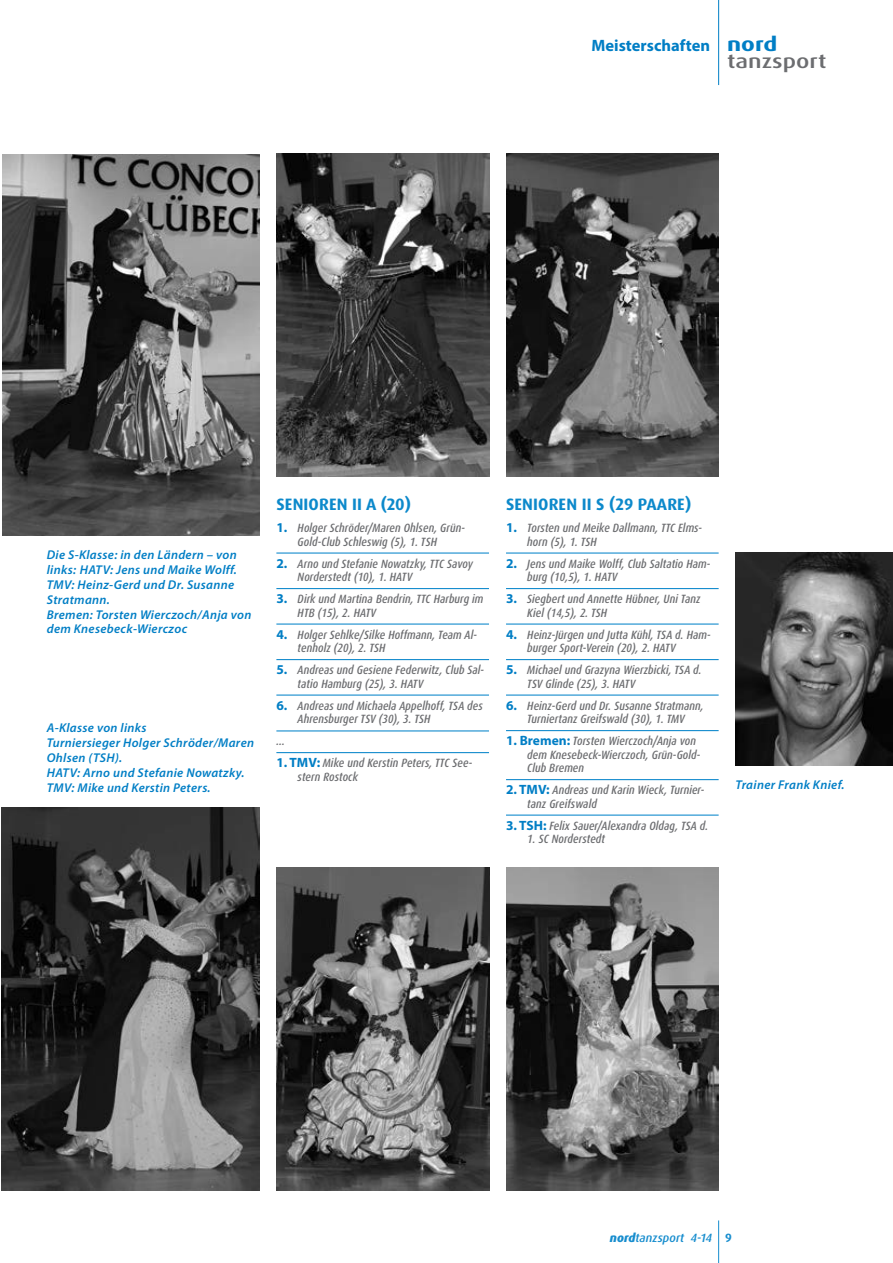
<style>
.page{position:relative;width:893px;height:1263px;background:#fff}
.page>*{position:absolute;margin:0;border:0;box-sizing:border-box;transform-origin:0 0}
.t1{font:500 19.5px "Dax OT";color:#6c6d70;scale:1.25 1}
.t2{font:700 19.5px "Dax OT";color:#007ec5;scale:1.25 1}
.t3{font:700 16.5px "Dax OT";letter-spacing:.01em;color:#0c89cb}
.t4{font:700 16.5px "Myriad Pro";color:#007ec5}
.t5{font:italic 600 12.75px/14.9px "Myriad Pro";letter-spacing:.025em;color:#007ec5}
.t6{font:italic 500 condensed 12px/13.5px "Dax OT";color:#6c6d70}
.t7{font:italic 500 12px "Dax OT";color:#178dce}
.s1{font-family:"Myriad Pro";font-weight:700;font-style:normal;font-stretch:normal;font-size:13.5px;color:#007ec5}
.s2{font-weight:800}
.s3{font-weight:700;font-style:normal}
</style>
<div class="page">
<hr style="left:276px;top:552px;width:213px;height:2px;background:#178dce">
<hr style="left:276px;top:588px;width:213px;height:1px;background:#178dce">
<hr style="left:276px;top:623px;width:213px;height:2px;background:#178dce">
<hr style="left:276px;top:659px;width:213px;height:1px;background:#178dce">
<hr style="left:276px;top:694px;width:213px;height:2px;background:#178dce">
<hr style="left:276px;top:730px;width:213px;height:1px;background:#178dce">
<hr style="left:276px;top:752px;width:213px;height:1px;background:#178dce">
<hr style="left:506px;top:552px;width:213px;height:2px;background:#178dce">
<hr style="left:506px;top:588px;width:213px;height:1px;background:#178dce">
<hr style="left:506px;top:623px;width:213px;height:2px;background:#178dce">
<hr style="left:506px;top:659px;width:213px;height:1px;background:#178dce">
<hr style="left:506px;top:694px;width:213px;height:2px;background:#178dce">
<hr style="left:506px;top:730px;width:213px;height:1px;background:#178dce">
<hr style="left:506px;top:779px;width:213px;height:1px;background:#178dce">
<hr style="left:506px;top:814px;width:213px;height:2px;background:#178dce">
<hr style="left:718px;top:1220px;width:1px;height:43px;background:#178dce">
<hr style="left:718px;top:0;width:1px;height:85px;background:#007ec5">
<img style="left:736px;top:553px;width:157px;height:212px">
<img style="left:1px;top:808px;width:258px;height:383px">
<img style="left:3px;top:155px;width:256px;height:381px">
<img style="left:276px;top:153px;width:213px;height:323px">
<img style="left:506px;top:153px;width:213px;height:323px">
<img style="left:276px;top:867px;width:213px;height:324px">
<img style="left:506px;top:867px;width:213px;height:324px">
<h2 class="t4" style="left:592px;top:39px;width:120px">Meisterschaften</h2>
<h1 class="t2" style="left:727px;top:36px;width:42px">nord</h1>
<h1 class="t1" style="left:727px;top:49px;width:81px">tanzsport</h1>
<p class="t5" style="left:47px;top:548px;width:206px">Die S-Klasse: in den Ländern – von links: HATV: Jens und Maike Wolff.<br>TMV: Heinz-Gerd und Dr. Susanne<br>Stratmann.<br>Bremen: Torsten Wierczoch/Anja von dem Knesebeck-Wierczoc</p>
<p class="t5" style="left:47px;top:722px;width:209px">A-Klasse von links<br>Turniersieger Holger Schröder/Maren<br>Ohlsen (TSH).<br>HATV: Arno und Stefanie Nowatzky.<br>TMV: Mike und Kerstin Peters.</p>
<h2 class="t3" style="left:276px;top:497px;width:136px">SENIOREN II A (20)</h2>
<p class="t6" style="left:276px;top:522px;width:190px;text-align:center"><span class="s1">1.</span> Holger Schröder/Maren Ohlsen, Grün-<br>Gold-Club Schleswig (5), 1. TSH</p>
<p class="t6" style="left:298px;top:558px;width:177px;text-indent:-21px"><span class="s1">2.</span> Arno und Stefanie Nowatzky, TTC Savoy<br>Norderstedt (10), 1. HATV</p>
<p class="t6" style="left:298px;top:593px;width:187px;text-indent:-21px"><span class="s1">3.</span> Dirk und Martina Bendrin, TTC Harburg im<br>HTB (15), 2. HATV</p>
<p class="t6" style="left:298px;top:629px;width:181px;text-indent:-21px"><span class="s1">4.</span> Holger Sehlke/Silke Hoffmann, Team Al&shy;tenholz (20), 2. TSH</p>
<p class="t6" style="left:298px;top:664px;width:188px;text-indent:-21px"><span class="s1">5.</span> Andreas und Gesiene Federwitz, Club Sal&shy;tatio Hamburg (25), 3. HATV</p>
<p class="t6" style="left:298px;top:700px;width:187px;text-indent:-21px"><span class="s1">6.</span> Andreas und Michaela Appelhoff, TSA des<br>Ahrensburger TSV (30), 3. TSH</p>
<p class="t6" style="left:276px;top:735px;width:10px">…</p>
<p class="t6" style="left:298px;top:757px;width:176px;text-indent:-21px"><span class="s1">1. TMV:</span> Mike und Kerstin Peters, TTC See&shy;stern Rostock</p>
<h2 class="t3" style="left:506px;top:497px;width:187px">SENIOREN II S (29 PAARE)</h2>
<p class="t6" style="left:527px;top:522px;width:176px;text-indent:-21px"><span class="s1">1.</span> Torsten und Meike Dallmann, TTC Elms&shy;horn (5), 1. TSH</p>
<p class="t6" style="left:527px;top:558px;width:185px;text-indent:-21px"><span class="s1">2.</span> Jens und Maike Wolff, Club Saltatio Ham&shy;burg (10,5), 1. HATV</p>
<p class="t6" style="left:527px;top:593px;width:175px;text-indent:-21px"><span class="s1">3.</span> Siegbert und Annette Hübner, Uni Tanz<br>Kiel (14,5), 2. TSH</p>
<p class="t6" style="left:527px;top:629px;width:185px;text-indent:-21px"><span class="s1">4.</span> Heinz-Jürgen und Jutta Kühl, TSA d. Ham&shy;burger Sport-Verein (20), 2. HATV</p>
<p class="t6" style="left:527px;top:664px;width:176px;text-indent:-21px"><span class="s1">5.</span> Michael und Grazyna Wierzbicki, TSA d.<br>TSV Glinde (25), 3. HATV</p>
<p class="t6" style="left:506px;top:700px;width:199px;text-align:center"><span class="s1">6.</span> Heinz-Gerd und Dr. Susanne Stratmann,<br>Turniertanz Greifswald (30), 1. TMV</p>
<p class="t6" style="left:527px;top:735px;width:175px;text-indent:-21px"><span class="s1">1. Bremen:</span> Torsten Wierczoch/Anja von dem Knesebeck-Wierczoch, Grün-Gold-<br>Club Bremen</p>
<p class="t6" style="left:527px;top:784px;width:179px;text-indent:-21px"><span class="s1">2. TMV:</span> Andreas und Karin Wieck, Turnier&shy;tanz Greifswald</p>
<p class="t6" style="left:506px;top:820px;width:204px"><span class="s1">3. TSH:</span> Felix Sauer/Alexandra Oldag, TSA d.</p>
<p class="t6" style="left:527px;top:833px;width:79px">1. SC Norderstedt</p>
<p class="t5" style="left:736px;top:778px;width:110px">Trainer Frank Knief.</p>
<p class="t7" style="left:610px;top:1230px;width:123px"><span class="s2">nord</span>tanzsport 4-14 <span class="s3">9</span></p>
</div>
